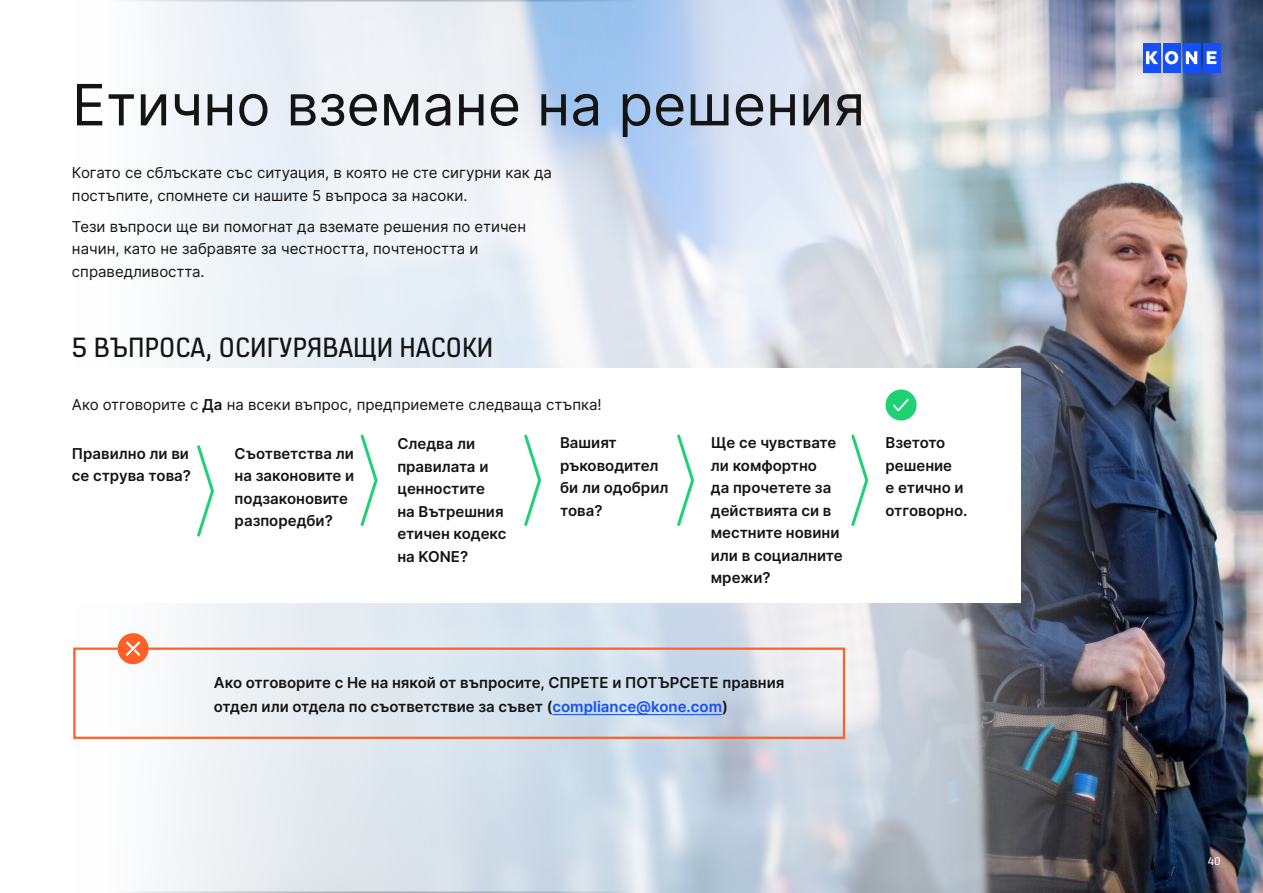
<style>
.page{position:relative;width:1263px;height:893px;background:#fff}
.page>*{position:absolute;margin:0;border:0;box-sizing:border-box;transform-origin:0 0}
.t1{font:57px "Inter";color:#141414}
.t2{font:30px "KONE Information";color:#141414}
.t3{font:600 15px/22.5px "Inter";color:#141414}
.t4{font:15px/22.5px "Inter";color:#141414}
.t5{font:12px "KONE Information";color:#fff}
.s1{font-weight:600}
.s2{color:#1450f5}
</style>
<div class="page">
<img style="left:1143px;top:0;width:120px;height:893px">
<img style="left:654px;top:0;width:489px;height:893px">
<svg style="left:117px;top:3px;width:534px;height:887px"></svg>
<div style="left:49px;top:369px;width:971px;height:234px;background:#fff"></div>
<svg style="left:360px;top:434px;width:18px;height:92px"></svg>
<svg style="left:197px;top:445px;width:17px;height:92px"></svg>
<svg style="left:524px;top:434px;width:18px;height:92px"></svg>
<svg style="left:677px;top:434px;width:18px;height:92px"></svg>
<svg style="left:851px;top:434px;width:18px;height:92px"></svg>
<div style="left:885px;top:389px;width:31px;height:32px;background:#1ed273;border-radius:50%"></div>
<svg style="left:893px;top:399px;width:16px;height:12px"></svg>
<div style="left:1143px;top:43px;width:17px;height:30px;background:#1450f5"></div>
<div style="left:1163px;top:43px;width:17px;height:30px;background:#1450f5"></div>
<div style="left:1183px;top:43px;width:17px;height:30px;background:#1450f5"></div>
<div style="left:1203px;top:43px;width:17px;height:30px;background:#1450f5"></div>
<svg style="left:1146px;top:51px;width:12px;height:13px"></svg>
<svg style="left:1186px;top:51px;width:11px;height:13px"></svg>
<svg style="left:1165px;top:51px;width:13px;height:13px"></svg>
<svg style="left:1207px;top:51px;width:9px;height:13px"></svg>
<div style="left:73px;top:647px;width:772px;height:92px;border:2px solid #ff5f28"></div>
<div style="left:118px;top:633px;width:31px;height:31px;background:#ff5f28;border-radius:50%"></div>
<svg style="left:126px;top:641px;width:14px;height:15px"></svg>
<hr style="left:552px;top:714px;width:170px;height:1px;background:#1450f5">
<h1 class="t1" style="left:72px;top:63px;width:795px">Етично вземане на решения</h1>
<p class="t4" style="left:72px;top:161px;width:482px">Когато се сблъскате със ситуация, в която не сте сигурни как да постъпите, спомнете си нашите 5 въпроса за насоки.</p>
<p class="t4" style="left:72px;top:215px;width:456px">Тези въпроси ще ви помогнат да вземате решения по етичен начин, като не забравяте за честността, почтеността и справедливостта.</p>
<h2 class="t2" style="left:72px;top:326px;width:423px">5 ВЪПРОСА, ОСИГУРЯВАЩИ НАСОКИ</h2>
<p class="t4" style="left:72px;top:393px;width:531px">Ако отговорите с <span class="s1">Да</span> на всеки въпрос, предприемете следваща стъпка!</p>
<p class="t3" style="left:72px;top:442px;width:121px">Правилно ли ви се струва това?</p>
<p class="t3" style="left:235px;top:442px;width:121px">Съответства ли на законовите и подзаконовите разпоредби?</p>
<p class="t3" style="left:397px;top:432px;width:111px">Следва ли правилата и ценностите<br>на Вътрешния етичен кодекс на KONE?</p>
<p class="t3" style="left:560px;top:431px;width:110px">Вашият ръководител би ли одобрил това?</p>
<p class="t3" style="left:711px;top:431px;width:133px">Ще се чувствате ли комфортно<br>да прочетете за действията си в местните новини или в социалните мрежи?</p>
<p class="t3" style="left:885px;top:431px;width:84px">Взетото решение<br>е етично и отговорно.</p>
<p class="t3" style="left:214px;top:670px;width:572px;line-height:24px">Ако отговорите с Не на някой от въпросите, СПРЕТЕ и ПОТЪРСЕТЕ правния отдел или отдела по съответствие за съвет (<span class="s2">compliance@kone.com</span>)</p>
<p class="t5" style="left:1208px;top:853px;width:14px">40</p>
</div>
